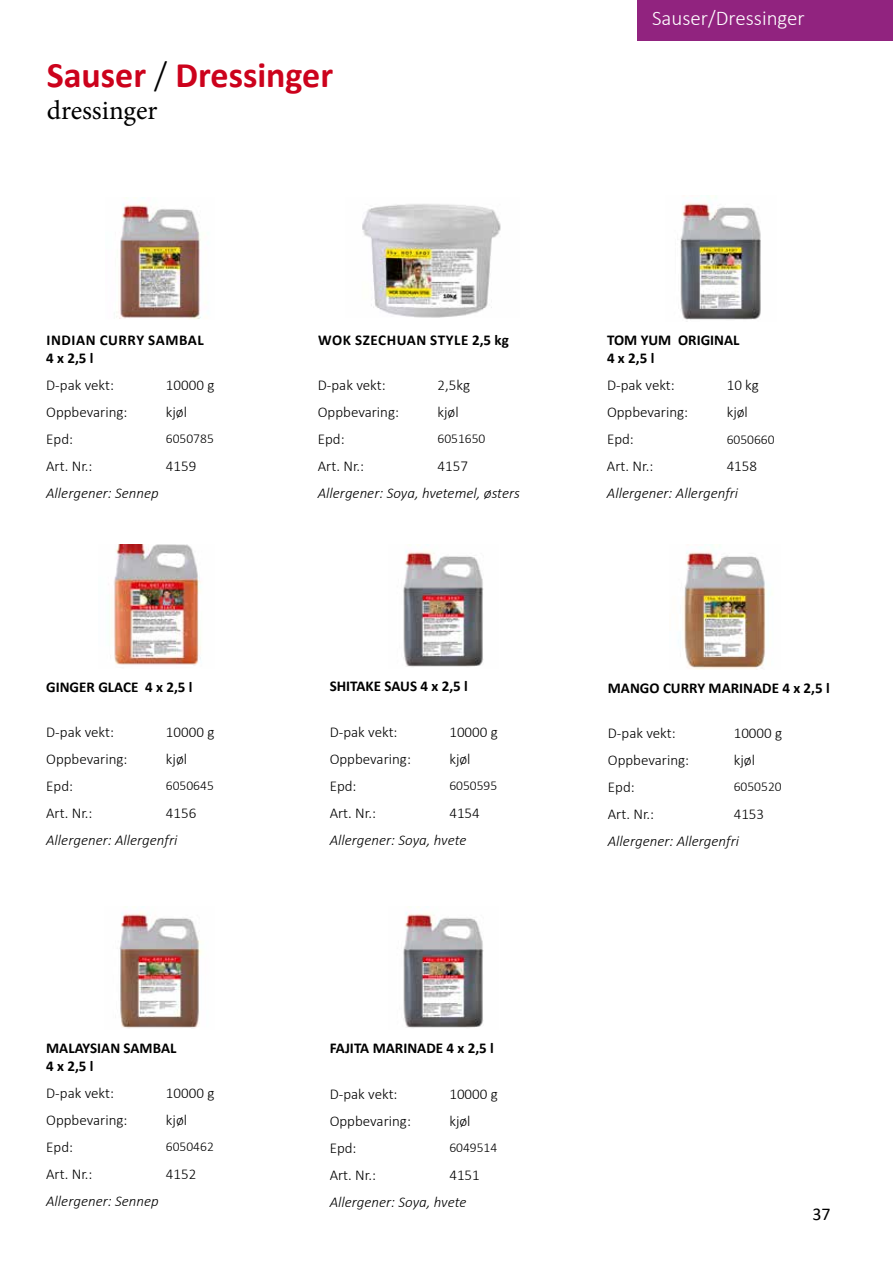
<style>
.page{position:relative;width:893px;height:1263px;background:#fff}
.page>*{position:absolute;margin:0;border:0;box-sizing:border-box;transform-origin:0 0}
.t1{font:700 36px "Calibri";color:#cc021c}
.t2{font:27px "Minion Pro";color:#000}
.t3{font:300 21px "Calibri";color:#fff}
.t4{font:18px "Calibri";color:#000}
.t5{font:300 15px "Calibri";color:#000}
.t6{font:italic 300 15px "Calibri";color:#000}
.t7{font:700 15px/18px "Calibri";color:#000}
.t8{font:700 15px/18px "Calibri";letter-spacing:.04em;color:#000}
.t9{font:300 13.5px "Calibri";color:#000}
.s1{font-weight:300;color:#000}
</style>
<div class="page">
<img style="left:362px;top:204px;width:139px;height:114px">
<img style="left:680px;top:198px;width:81px;height:122px">
<img style="left:116px;top:197px;width:85px;height:122px">
<img style="left:403px;top:544px;width:81px;height:123px">
<img style="left:403px;top:906px;width:81px;height:122px">
<img style="left:114px;top:544px;width:87px;height:121px">
<img style="left:119px;top:906px;width:83px;height:122px">
<img style="left:678px;top:544px;width:89px;height:126px">
<div style="left:638px;top:0;width:255px;height:40px;background:#91237f"></div>
<h1 class="t1" style="left:47px;top:49px;width:288px">Sauser <span class="s1">/</span> Dressinger</h1>
<h2 class="t2" style="left:47px;top:92px;width:112px">dressinger</h2>
<p class="t8" style="left:46px;top:330px;width:159px">INDIAN CURRY SAMBAL<br>4 x 2,5 l</p>
<p class="t5" style="left:46px;top:375px;width:69px">D-pak vekt:</p>
<p class="t5" style="left:166px;top:375px;width:50px">10000 g</p>
<p class="t5" style="left:46px;top:402px;width:83px">Oppbevaring:</p>
<p class="t5" style="left:166px;top:402px;width:23px">kjøl</p>
<p class="t5" style="left:46px;top:429px;width:28px">Epd:</p>
<p class="t9" style="left:166px;top:430px;width:49px">6050785</p>
<p class="t5" style="left:46px;top:456px;width:48px">Art. Nr.:</p>
<p class="t5" style="left:166px;top:456px;width:32px">4159</p>
<p class="t6" style="left:46px;top:483px;width:114px">Allergener: Sennep</p>
<p class="t7" style="left:46px;top:678px;width:148px">GINGER GLACE 4 x 2,5 l</p>
<p class="t5" style="left:46px;top:722px;width:69px">D-pak vekt:</p>
<p class="t5" style="left:166px;top:722px;width:50px">10000 g</p>
<p class="t5" style="left:46px;top:749px;width:83px">Oppbevaring:</p>
<p class="t5" style="left:166px;top:749px;width:23px">kjøl</p>
<p class="t5" style="left:46px;top:776px;width:28px">Epd:</p>
<p class="t9" style="left:166px;top:777px;width:49px">6050645</p>
<p class="t5" style="left:46px;top:803px;width:48px">Art. Nr.:</p>
<p class="t5" style="left:166px;top:803px;width:32px">4156</p>
<p class="t6" style="left:46px;top:830px;width:133px">Allergener: Allergenfri</p>
<p class="t7" style="left:46px;top:1039px;width:132px">MALAYSIAN SAMBAL<br>4 x 2,5 l</p>
<p class="t5" style="left:46px;top:1084px;width:69px">D-pak vekt:</p>
<p class="t5" style="left:166px;top:1084px;width:50px">10000 g</p>
<p class="t5" style="left:46px;top:1111px;width:83px">Oppbevaring:</p>
<p class="t5" style="left:166px;top:1111px;width:23px">kjøl</p>
<p class="t5" style="left:46px;top:1138px;width:28px">Epd:</p>
<p class="t9" style="left:166px;top:1138px;width:49px">6050462</p>
<p class="t5" style="left:46px;top:1165px;width:48px">Art. Nr.:</p>
<p class="t5" style="left:166px;top:1165px;width:32px">4152</p>
<p class="t6" style="left:46px;top:1192px;width:114px">Allergener: Sennep</p>
<p class="t8" style="left:318px;top:330px;width:192px">WOK SZECHUAN STYLE 2,5 kg</p>
<p class="t5" style="left:318px;top:375px;width:69px">D-pak vekt:</p>
<p class="t5" style="left:438px;top:375px;width:34px">2,5kg</p>
<p class="t5" style="left:318px;top:402px;width:83px">Oppbevaring:</p>
<p class="t5" style="left:438px;top:402px;width:23px">kjøl</p>
<p class="t5" style="left:318px;top:429px;width:28px">Epd:</p>
<p class="t9" style="left:438px;top:430px;width:49px">6051650</p>
<p class="t5" style="left:318px;top:456px;width:48px">Art. Nr.:</p>
<p class="t5" style="left:438px;top:456px;width:32px">4157</p>
<p class="t6" style="left:318px;top:483px;width:204px">Allergener: Soya, hvetemel, østers</p>
<p class="t7" style="left:330px;top:677px;width:140px">SHITAKE SAUS 4 x 2,5 l</p>
<p class="t5" style="left:330px;top:723px;width:69px">D-pak vekt:</p>
<p class="t5" style="left:449px;top:723px;width:50px">10000 g</p>
<p class="t5" style="left:330px;top:750px;width:83px">Oppbevaring:</p>
<p class="t5" style="left:449px;top:750px;width:23px">kjøl</p>
<p class="t5" style="left:330px;top:777px;width:28px">Epd:</p>
<p class="t9" style="left:449px;top:777px;width:49px">6050595</p>
<p class="t5" style="left:330px;top:804px;width:48px">Art. Nr.:</p>
<p class="t5" style="left:449px;top:804px;width:32px">4154</p>
<p class="t6" style="left:330px;top:831px;width:138px">Allergener: Soya, hvete</p>
<p class="t7" style="left:330px;top:1039px;width:166px">FAJITA MARINADE 4 x 2,5 l</p>
<p class="t5" style="left:330px;top:1084px;width:69px">D-pak vekt:</p>
<p class="t5" style="left:449px;top:1084px;width:50px">10000 g</p>
<p class="t5" style="left:330px;top:1111px;width:83px">Oppbevaring:</p>
<p class="t5" style="left:449px;top:1111px;width:23px">kjøl</p>
<p class="t5" style="left:330px;top:1138px;width:28px">Epd:</p>
<p class="t9" style="left:449px;top:1139px;width:49px">6049514</p>
<p class="t5" style="left:330px;top:1165px;width:48px">Art. Nr.:</p>
<p class="t5" style="left:449px;top:1165px;width:32px">4151</p>
<p class="t6" style="left:330px;top:1192px;width:138px">Allergener: Soya, hvete</p>
<h3 class="t3" style="left:652px;top:5px;width:154px">Sauser/Dressinger</h3>
<p class="t7" style="left:607px;top:331px;width:134px">TOM YUM ORIGINAL<br>4 x 2,5 l</p>
<p class="t5" style="left:607px;top:376px;width:69px">D-pak vekt:</p>
<p class="t5" style="left:727px;top:376px;width:34px">10 kg</p>
<p class="t5" style="left:607px;top:403px;width:83px">Oppbevaring:</p>
<p class="t5" style="left:727px;top:403px;width:23px">kjøl</p>
<p class="t5" style="left:607px;top:430px;width:28px">Epd:</p>
<p class="t9" style="left:727px;top:432px;width:49px">6050660</p>
<p class="t5" style="left:607px;top:457px;width:48px">Art. Nr.:</p>
<p class="t5" style="left:727px;top:457px;width:32px">4158</p>
<p class="t6" style="left:607px;top:484px;width:133px">Allergener: Allergenfri</p>
<p class="t7" style="left:608px;top:679px;width:223px">MANGO CURRY MARINADE 4 x 2,5 l</p>
<p class="t5" style="left:608px;top:723px;width:69px">D-pak vekt:</p>
<p class="t5" style="left:734px;top:723px;width:50px">10000 g</p>
<p class="t5" style="left:608px;top:750px;width:83px">Oppbevaring:</p>
<p class="t5" style="left:734px;top:750px;width:23px">kjøl</p>
<p class="t5" style="left:608px;top:777px;width:28px">Epd:</p>
<p class="t9" style="left:734px;top:778px;width:49px">6050520</p>
<p class="t5" style="left:608px;top:804px;width:48px">Art. Nr.:</p>
<p class="t5" style="left:734px;top:804px;width:32px">4153</p>
<p class="t6" style="left:608px;top:831px;width:133px">Allergener: Allergenfri</p>
<p class="t4" style="left:812px;top:1201px;width:20px">37</p>
</div>
